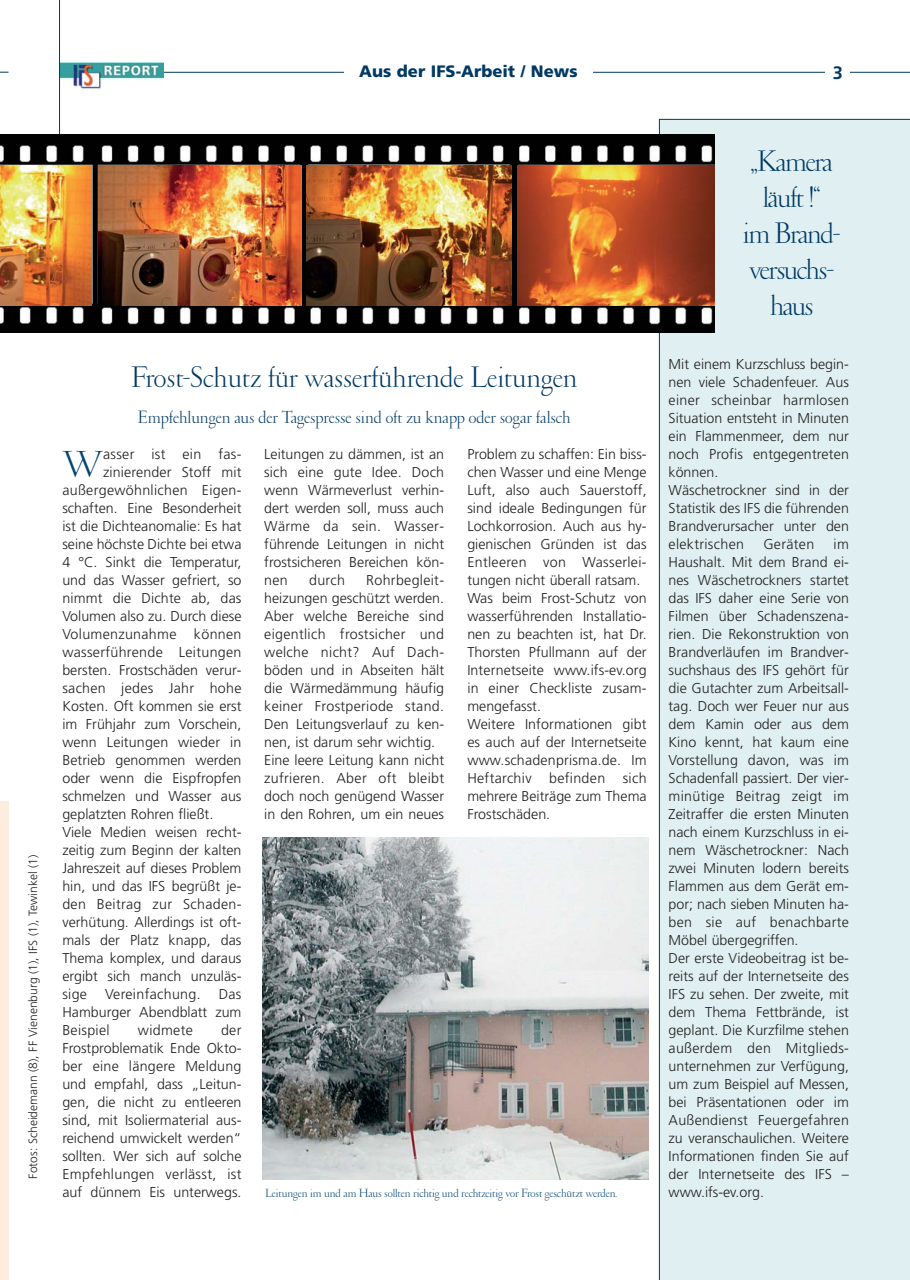
<style>
.page{position:relative;width:910px;height:1280px;background:#fff}
.page>*{position:absolute;margin:0;border:0;box-sizing:border-box;transform-origin:0 0}
.t1{font:300 37.95px "Garamond";color:#004570}
.t2{font:300 30px "Garamond";letter-spacing:-.015em;color:#003964}
.t3{font:300 30px/36px "Garamond";letter-spacing:-.045em;color:#003964;text-align:center}
.t4{font:300 18px "Garamond";color:#003964}
.t5{font:700 18px "Frutiger";color:#003964}
.t6{font:900 16.5px "Frutiger";color:#003964}
.t7{font:300 14.25px/18px "Frutiger";color:#231f20}
.t8{font:300 14.25px "Frutiger";letter-spacing:.02em;color:#231f20}
.t9{font:300 12px "Garamond";letter-spacing:-.005em;color:#004570}
.t10{font:300 12px "Frutiger";color:#231f20}
</style>
<div class="page">
<div style="left:0;top:801px;width:9px;height:479px;background:#feecdf"></div>
<div style="left:659px;top:119px;width:251px;height:1161px;background:#e0f0f2"></div>
<hr style="left:163px;top:72px;width:747px;height:1px;background:#003964">
<div style="left:344px;top:63px;width:249px;height:21px;background:#fff"></div>
<div style="left:825px;top:64px;width:25px;height:27px;background:#fff"></div>
<img style="left:60px;top:63px;width:103px;height:26px">
<hr style="left:59px;top:0;width:1px;height:135px;background:#003964">
<img style="left:0;top:135px;width:714px;height:197px">
<img style="left:99px;top:165px;width:203px;height:140px">
<img style="left:0;top:165px;width:92px;height:140px">
<img style="left:517px;top:165px;width:197px;height:140px">
<img style="left:307px;top:165px;width:205px;height:140px">
<img style="left:263px;top:837px;width:385px;height:342px">
<p class="t6" style="left:359px;top:65px;width:220px">Aus der IFS-Arbeit / News</p>
<p class="t5" style="left:833px;top:66px;width:12px">3</p>
<p class="t10" style="left:28px;top:1178px;width:325px;rotate:-90deg">Fotos: Scheidemann (8), FF Vienenburg (1), IFS (1), Tewinkel (1)</p>
<p class="t2" style="left:131px;top:365px;width:448px">Frost-Schutz für wasserführende Leitungen</p>
<p class="t4" style="left:138px;top:410px;width:435px">Empfehlungen aus der Tagespresse sind oft zu knapp oder sogar falsch</p>
<p class="t1" style="left:62px;top:449px;width:42px">W</p>
<p class="t8" style="left:103px;top:448px;width:140px">asser ist ein fas-</p>
<p class="t7" style="left:103px;top:464px;width:140px">zinierender Stoff mit</p>
<p class="t8" style="left:62px;top:484px;width:181px">außergewöhnlichen Eigen-</p>
<p class="t7" style="left:62px;top:500px;width:181px">schaften. Eine Besonderheit</p>
<p class="t7" style="left:62px;top:518px;width:181px">ist die Dichteanomalie: Es hat</p>
<p class="t7" style="left:62px;top:536px;width:181px">seine höchste Dichte bei etwa</p>
<p class="t7" style="left:62px;top:554px;width:181px">4 °C. Sinkt die Temperatur,</p>
<p class="t7" style="left:62px;top:572px;width:181px">und das Wasser gefriert, so</p>
<p class="t7" style="left:62px;top:590px;width:181px">nimmt die Dichte ab, das</p>
<p class="t7" style="left:62px;top:608px;width:181px">Volumen also zu. Durch diese</p>
<p class="t8" style="left:62px;top:628px;width:181px">Volumenzunahme können</p>
<p class="t8" style="left:62px;top:646px;width:181px">wasserführende Leitungen</p>
<p class="t7" style="left:62px;top:662px;width:181px">bersten. Frostschäden verur-</p>
<p class="t8" style="left:62px;top:682px;width:181px">sachen jedes Jahr hohe</p>
<p class="t7" style="left:62px;top:698px;width:181px">Kosten. Oft kommen sie erst</p>
<p class="t7" style="left:62px;top:716px;width:181px">im Frühjahr zum Vorschein,</p>
<p class="t7" style="left:62px;top:734px;width:181px">wenn Leitungen wieder in</p>
<p class="t7" style="left:62px;top:752px;width:181px">Betrieb genommen werden</p>
<p class="t7" style="left:62px;top:770px;width:181px">oder wenn die Eispfropfen</p>
<p class="t7" style="left:62px;top:788px;width:181px">schmelzen und Wasser aus</p>
<p class="t7" style="left:62px;top:806px;width:152px">geplatzten Rohren fließt.</p>
<p class="t7" style="left:62px;top:824px;width:181px">Viele Medien weisen recht-</p>
<p class="t7" style="left:62px;top:842px;width:181px">zeitig zum Beginn der kalten</p>
<p class="t7" style="left:62px;top:860px;width:181px">Jahreszeit auf dieses Problem</p>
<p class="t7" style="left:62px;top:878px;width:181px">hin, und das IFS begrüßt je-</p>
<p class="t8" style="left:62px;top:898px;width:181px">den Beitrag zur Schaden-</p>
<p class="t7" style="left:62px;top:914px;width:181px">verhütung. Allerdings ist oft-</p>
<p class="t7" style="left:62px;top:932px;width:181px">mals der Platz knapp, das</p>
<p class="t7" style="left:62px;top:950px;width:181px">Thema komplex, und daraus</p>
<p class="t7" style="left:62px;top:968px;width:181px">ergibt sich manch unzuläs-</p>
<p class="t7" style="left:62px;top:986px;width:26px">sige</p>
<p class="t8" style="left:105px;top:988px;width:97px">Vereinfachung.</p>
<p class="t7" style="left:62px;top:986px;width:181px;text-align:justify;text-indent:156px">Das Hamburger Abendblatt zum Beispiel</p>
<p class="t7" style="left:62px;top:1022px;width:181px;text-align:justify;text-indent:159px">der Frostproblematik Ende Okto&shy;ber eine längere Meldung und empfahl, dass „Leitun&shy;gen, die nicht zu entleeren sind, mit Isoliermaterial aus&shy;reichend umwickelt werden“ sollten. Wer sich auf solche Empfehlungen verlässt, ist auf dünnem Eis unterwegs.</p>
<p class="t8" style="left:138px;top:1024px;width:56px">widmete</p>
<p class="t7" style="left:264px;top:446px;width:181px;text-align:justify">Leitungen zu dämmen, ist an sich eine gute Idee. Doch wenn Wärmeverlust verhin&shy;dert werden soll, muss auch Wärme da sein. Wasser&shy;führende Leitungen in nicht frostsicheren Bereichen kön&shy;nen</p>
<p class="t7" style="left:264px;top:572px;width:181px;text-indent:102px">Rohrbegleit&shy;heizungen geschützt werden.<br>Aber welche Bereiche sind eigentlich frostsicher und welche nicht? Auf Dach&shy;böden und in Abseiten hält die Wärmedämmung häufig keiner Frostperiode stand.<br>Den Leitungsverlauf zu ken&shy;nen, ist darum sehr wichtig.<br>Eine leere Leitung kann nicht zufrieren. Aber oft bleibt doch noch genügend Wasser in den Rohren, um ein neues</p>
<p class="t7" style="left:309px;top:572px;width:37px">durch</p>
<p class="t7" style="left:467px;top:446px;width:181px">Problem zu schaffen: Ein biss&shy;chen Wasser und eine Menge<br>Luft, also auch Sauerstoff, sind ideale Bedingungen für<br>Lochkorrosion. Auch aus hy&shy;gienischen Gründen ist das<br>Entleeren von Wasserlei&shy;tungen nicht überall ratsam.<br>Was beim Frost-Schutz von wasserführenden Installatio&shy;nen zu beachten ist, hat Dr.<br>Thorsten Pfullmann auf der<br>Internetseite www.ifs-ev.org in einer Checkliste zusam&shy;mengefasst.<br>Weitere Informationen gibt es auch auf der Internetseite www.schadenprisma.de. Im<br>Heftarchiv befinden sich mehrere Beiträge zum Thema<br>Frostschäden.</p>
<p class="t9" style="left:265px;top:1188px;width:353px">Leitungen im und am Haus sollten richtig und rechtzeitig vor Frost geschützt werden.</p>
<p class="t3" style="left:743px;top:147px;width:99px">„Kamera läuft !“<br>im Brand&shy;versuchs&shy;haus</p>
<p class="t7" style="left:669px;top:356px;width:182px">Mit einem Kurzschluss begin&shy;nen viele Schadenfeuer. Aus einer scheinbar harmlosen<br>Situation entsteht in Minuten ein Flammenmeer, dem nur noch Profis entgegentreten können.<br>Wäschetrockner sind in der<br>Statistik des IFS die führenden<br>Brandverursacher unter den elektrischen</p>
<p class="t7" style="left:669px;top:536px;width:182px;text-indent:165px">im<br>Haushalt. Mit dem Brand ei&shy;nes Wäschetrockners startet das IFS daher eine Serie von<br>Filmen über Schadenszena&shy;rien. Die Rekonstruktion von<br>Brandverläufen im Brandver&shy;suchshaus des IFS gehört für die Gutachter zum Arbeitsall&shy;tag. Doch wer Feuer nur aus dem Kamin oder aus dem<br>Kino kennt, hat kaum eine<br>Vorstellung davon, was im<br>Schadenfall passiert. Der vier&shy;minütige Beitrag zeigt im<br>Zeitraffer die ersten Minuten nach einem Kurzschluss in ei&shy;nem Wäschetrockner: Nach zwei Minuten lodern bereits<br>Flammen aus dem Gerät em&shy;por; nach sieben Minuten ha&shy;ben sie auf benachbarte<br>Möbel übergegriffen.<br>Der erste Videobeitrag ist be&shy;reits auf der Internetseite des<br>IFS zu sehen. Der zweite, mit dem Thema Fettbrände, ist geplant. Die Kurzfilme stehen außerdem den Mitglieds&shy;unternehmen zur Verfügung, um zum Beispiel auf Messen, bei Präsentationen oder im<br>Außendienst Feuergefahren zu veranschaulichen. Weitere<br>Informationen finden Sie auf der Internetseite des IFS – www.ifs-ev.org.</p>
<p class="t8" style="left:763px;top:538px;width:52px">Geräten</p>
</div>
